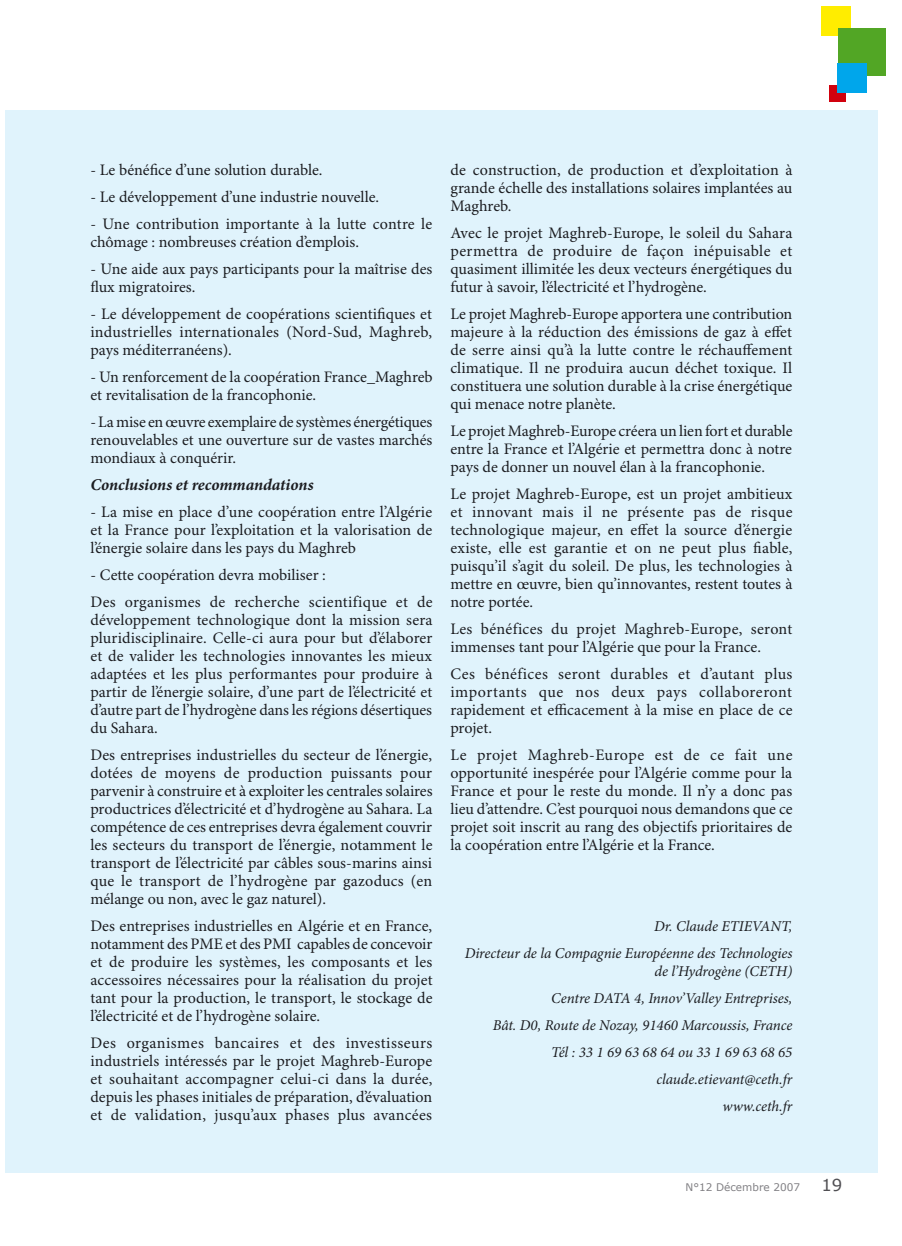
<style>
.page{position:relative;width:902px;height:1246px;background:#fff}
.page>*{position:absolute;margin:0;border:0;box-sizing:border-box;transform-origin:0 0}
.email{font:italic 700 16.5px "Minion Pro";letter-spacing:-.005em;color:#1b1c20}
.t1{font:16.5px "Verdana";color:#504f53}
.email-2{font:16.05px/18px "Minion Pro";color:#1b1c20;text-align:justify}
.email-3{font:italic 15px/18px "Minion Pro";letter-spacing:-.005em;color:#1b1c20;text-align:right}
.t2{font:10.5px "Verdana";color:#818084}
</style>
<div class="page">
<div style="left:821px;top:6px;width:29px;height:30px;background:#ffed00"></div>
<div style="left:837px;top:28px;width:48px;height:48px;background:#52a625"></div>
<div style="left:828px;top:85px;width:17px;height:17px;background:#d1010e"></div>
<div style="left:837px;top:64px;width:29px;height:29px;background:#00a6eb"></div>
<div style="left:5px;top:110px;width:872px;height:1062px;background:#e0f3fc"></div>
<p class="email-2" style="left:90px;top:161px;width:233px">- Le bénéfice d’une solution durable.</p>
<p class="email-2" style="left:90px;top:188px;width:290px">- Le développement d’une industrie nouvelle.</p>
<p class="email-2" style="left:90px;top:215px;width:343px">- Une contribution importante à la lutte contre le chômage : nombreuses création d’emplois.</p>
<p class="email-2" style="left:90px;top:260px;width:343px">- Une aide aux pays participants pour la maîtrise des flux migratoires.</p>
<p class="email-2" style="left:90px;top:305px;width:343px">- Le développement de coopérations scientifiques et industrielles internationales (Nord-Sud, Maghreb, pays méditerranéens).</p>
<p class="email-2" style="left:90px;top:368px;width:344px">- Un renforcement de la coopération France_Maghreb et revitalisation de la francophonie.</p>
<p class="email-2" style="left:90px;top:413px;width:343px">- La mise en œuvre exemplaire de systèmes énergétiques renouvelables et une ouverture sur de vastes marchés mondiaux à conquérir.</p>
<p class="email" style="left:90px;top:474px;width:225px">Conclusions et recommandations</p>
<p class="email-2" style="left:90px;top:503px;width:343px">- La mise en place d’une coopération entre l’Algérie et la France pour l’exploitation et la valorisation de l’énergie solaire dans les pays du Maghreb</p>
<p class="email-2" style="left:90px;top:566px;width:237px">- Cette coopération devra mobiliser :</p>
<p class="email-2" style="left:90px;top:593px;width:344px">Des organismes de recherche scientifique et de développement technologique dont la mission sera pluridisciplinaire. Celle-ci aura pour but d’élaborer et de valider les technologies innovantes les mieux adaptées et les plus performantes pour produire à partir de l’énergie solaire, d’une part de l’électricité et d’autre part de l’hydrogène dans les régions désertiques du Sahara.</p>
<p class="email-2" style="left:90px;top:746px;width:343px">Des entreprises industrielles du secteur de l’énergie, dotées de moyens de production puissants pour parvenir à construire et à exploiter les centrales solaires productrices d’électricité et d’hydrogène au Sahara. La compétence de ces entreprises devra également couvrir les secteurs du transport de l’énergie, notamment le transport de l’électricité par câbles sous-marins ainsi que le transport de l’hydrogène par gazoducs (en mélange ou non, avec le gaz naturel).</p>
<p class="email-2" style="left:90px;top:917px;width:344px">Des entreprises industrielles en Algérie et en France, notamment des PME et des PMI capables de concevoir et de produire les systèmes, les composants et les accessoires nécessaires pour la réalisation du projet tant pour la production, le transport, le stockage de l’électricité et de l’hydrogène solaire.</p>
<p class="email-2" style="left:90px;top:1034px;width:343px">Des organismes bancaires et des investisseurs industriels intéressés par le projet Maghreb-Europe et souhaitant accompagner celui-ci dans la durée, depuis les phases initiales de préparation, d’évaluation et de validation, jusqu’aux phases plus avancées</p>
<p class="email-2" style="left:450px;top:161px;width:344px">de construction, de production et d’exploitation à grande échelle des installations solaires implantées au Maghreb.</p>
<p class="email-2" style="left:450px;top:224px;width:343px">Avec le projet Maghreb-Europe, le soleil du Sahara permettra de produire de façon inépuisable et quasiment illimitée les deux vecteurs énergétiques du futur à savoir, l’électricité et l’hydrogène.</p>
<p class="email-2" style="left:450px;top:305px;width:343px">Le projet Maghreb-Europe apportera une contribution majeure à la réduction des émissions de gaz à effet de serre ainsi qu’à la lutte contre le réchauffement climatique. Il ne produira aucun déchet toxique. Il constituera une solution durable à la crise énergétique qui menace notre planète.</p>
<p class="email-2" style="left:450px;top:422px;width:343px">Le projet Maghreb-Europe créera un lien fort et durable entre la France et l’Algérie et permettra donc à notre pays de donner un nouvel élan à la francophonie.</p>
<p class="email-2" style="left:450px;top:485px;width:343px">Le projet Maghreb-Europe, est un projet ambitieux et innovant mais il ne présente pas de risque technologique majeur, en effet la source d’énergie existe, elle est garantie et on ne peut plus fiable, puisqu’il s’agit du soleil. De plus, les technologies à mettre en œuvre, bien qu’innovantes, restent toutes à notre portée.</p>
<p class="email-2" style="left:450px;top:620px;width:343px">Les bénéfices du projet Maghreb-Europe, seront immenses tant pour l’Algérie que pour la France.</p>
<p class="email-2" style="left:450px;top:665px;width:344px">Ces bénéfices seront durables et d’autant plus importants que nos deux pays collaboreront rapidement et efficacement à la mise en place de ce projet.</p>
<p class="email-2" style="left:450px;top:746px;width:344px">Le projet Maghreb-Europe est de ce fait une opportunité inespérée pour l’Algérie comme pour la France et pour le reste du monde. Il n’y a donc pas lieu d’attendre. C’est pourquoi nous demandons que ce projet soit inscrit au rang des objectifs prioritaires de la coopération entre l’Algérie et la France.</p>
<p class="email-3" style="left:654px;top:917px;width:140px">Dr. Claude ETIEVANT,</p>
<p class="email-3" style="left:464px;top:944px;width:329px">Directeur de la Compagnie Européenne des Technologies de l’Hydrogène (CETH)</p>
<p class="email-3" style="left:551px;top:989px;width:242px">Centre DATA 4, Innov’Valley Entreprises,</p>
<p class="email-3" style="left:492px;top:1016px;width:301px">Bât. D0, Route de Nozay, 91460 Marcoussis, France</p>
<p class="email-3" style="left:551px;top:1043px;width:243px">Tél : 33 1 69 63 68 64 ou 33 1 69 63 68 65</p>
<p class="email-3" style="left:656px;top:1070px;width:137px">claude.etievant@ceth.fr</p>
<p class="email-3" style="left:722px;top:1097px;width:71px">www.ceth.fr</p>
<p class="t2" style="left:685px;top:1181px;width:116px">N°12 Décembre 2007</p>
<p class="t1" style="left:821px;top:1175px;width:22px">19</p>
</div>
